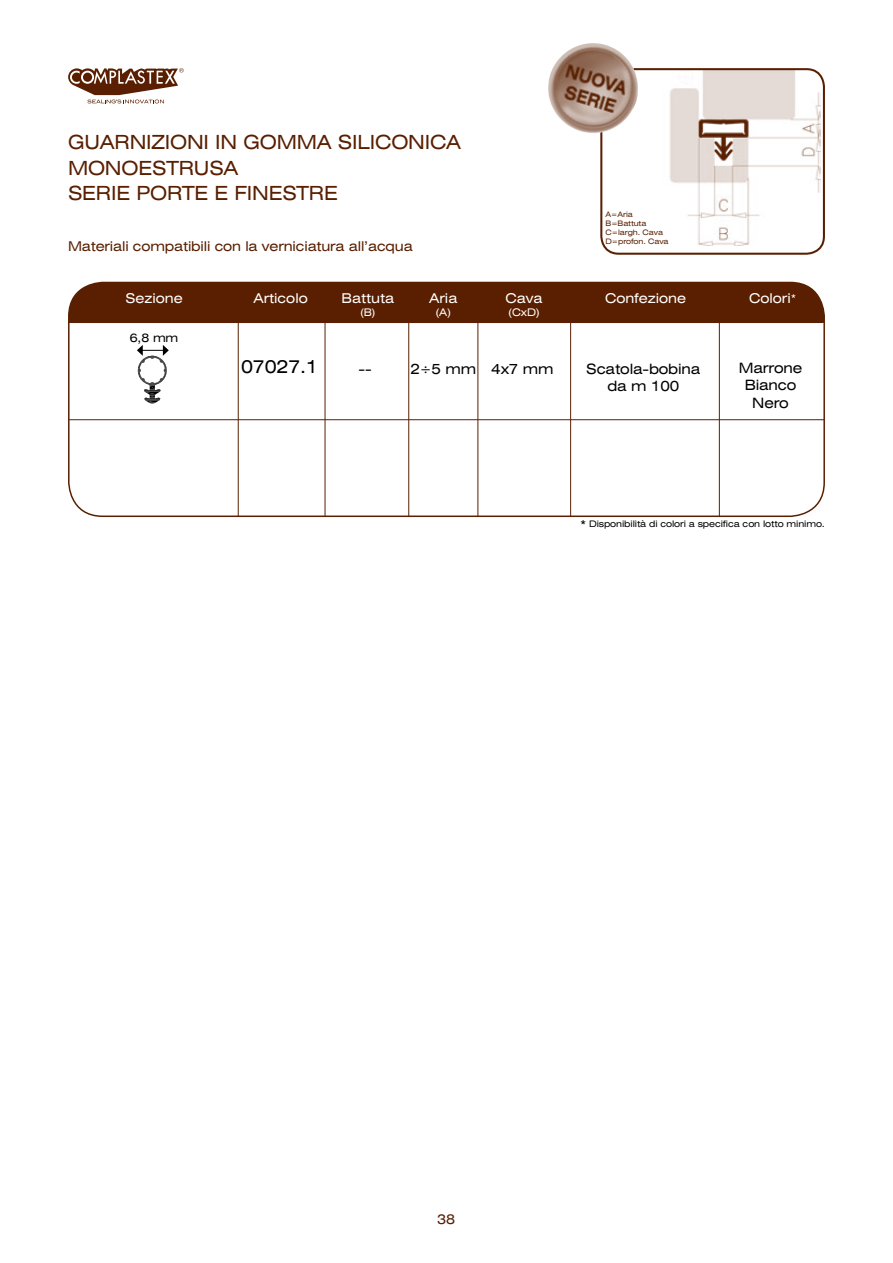
<style>
.page{position:relative;width:893px;height:1263px;background:#fff}
.page>*{position:absolute;margin:0;border:0;box-sizing:border-box;transform-origin:0 0}
.t1{font:expanded 19.5px/25.5px "Swiss 721 BT";letter-spacing:-.01em;color:#591f00}
.t2{font:expanded 18px "Swiss 721 BT";letter-spacing:-.01em;color:#000}
.t3{font:expanded 14.25px/17.1px "Swiss 721 BT";letter-spacing:-.01em;color:#000;text-align:center}
.t4{font:expanded 13.5px "Swiss 721 BT";letter-spacing:-.01em;color:#591f00}
.t5{font:expanded 13.5px "Swiss 721 BT";color:#fff}
.t6{font:expanded 11.85px "Swiss 721 BT";color:#000}
.t7{font:expanded 10.5px "Swiss 721 BT";color:#fff}
.t8{font:expanded 9px "Swiss 721 BT";letter-spacing:-.01em;color:#000}
.t9{font:expanded 7.5px/9px "Swiss 721 BT";letter-spacing:-.01em;color:#591f00}
.s1{font-size:10.5px}
.s2{font-size:12px}
</style>
<div class="page">
<div style="left:69px;top:282px;width:755px;height:41px;background:#591f00"></div>
<div style="left:68px;top:282px;width:757px;height:235px;border:2px solid #591f00;border-radius:34px"></div>
<svg style="left:68px;top:68px;width:116px;height:35px"></svg>
<img style="left:669px;top:68px;width:151px;height:178px">
<div style="left:600px;top:68px;width:225px;height:187px;border:2px solid #591f00;border-radius:17px"></div>
<img style="left:548px;top:43px;width:90px;height:90px">
<svg style="left:137px;top:345px;width:32px;height:59px"></svg>
<hr style="left:325px;top:282px;width:1px;height:235px;background:#591f00">
<hr style="left:238px;top:282px;width:1px;height:235px;background:#591f00">
<hr style="left:408px;top:282px;width:1px;height:235px;background:#591f00">
<hr style="left:477px;top:282px;width:1px;height:235px;background:#591f00">
<hr style="left:570px;top:282px;width:1px;height:235px;background:#591f00">
<hr style="left:719px;top:282px;width:1px;height:235px;background:#591f00">
<hr style="left:69px;top:419px;width:756px;height:1px;background:#591f00">
<p class="t1" style="left:68px;top:129px;width:30px">Guarnizioni</p>
<p class="t1" style="left:68px;top:129px;width:395px;text-indent:147px">IN GOMMA SILICONICA<br>MONOESTRUSA<br>SERIE PORTE E FINESTRE</p>
<p class="t4" style="left:68px;top:238px;width:346px">Materiali compatibili con la verniciatura all’acqua</p>
<p class="t9" style="left:606px;top:210px;width:65px">A=Aria<br>B=Battuta<br>C=largh. Cava<br>D=profon. Cava</p>
<p class="t5" style="left:125px;top:290px;width:59px">Sezione</p>
<p class="t5" style="left:253px;top:290px;width:56px">Articolo</p>
<p class="t5" style="left:341px;top:290px;width:54px">Battuta</p>
<p class="t5" style="left:605px;top:290px;width:83px">Confezione</p>
<p class="t5" style="left:749px;top:290px;width:49px">Colori<span class="s1">*</span></p>
<p class="t7" style="left:360px;top:306px;width:16px">(B)</p>
<p class="t5" style="left:505px;top:290px;width:39px">Cava</p>
<p class="t7" style="left:509px;top:306px;width:32px">(CxD)</p>
<p class="t5" style="left:429px;top:290px;width:30px">Aria</p>
<p class="t7" style="left:436px;top:306px;width:16px">(A)</p>
<p class="t6" style="left:130px;top:331px;width:50px">6,8 mm</p>
<p class="t2" style="left:241px;top:356px;width:78px">07027.1</p>
<p class="t3" style="left:586px;top:360px;width:116px">Scatola-bobina da m 100</p>
<p class="t3" style="left:491px;top:360px;width:64px">4x7 mm</p>
<p class="t3" style="left:739px;top:360px;width:65px">Marrone<br>Bianco<br>Nero</p>
<p class="t3" style="left:359px;top:360px;width:15px">--</p>
<p class="t3" style="left:410px;top:360px;width:67px">2÷5 mm</p>
<p class="t8" style="left:580px;top:519px;width:246px"><span class="s2">*</span> Disponibilità di colori a specifica con lotto minimo.</p>
<p class="t4" style="left:437px;top:1211px;width:20px">38</p>
</div>
